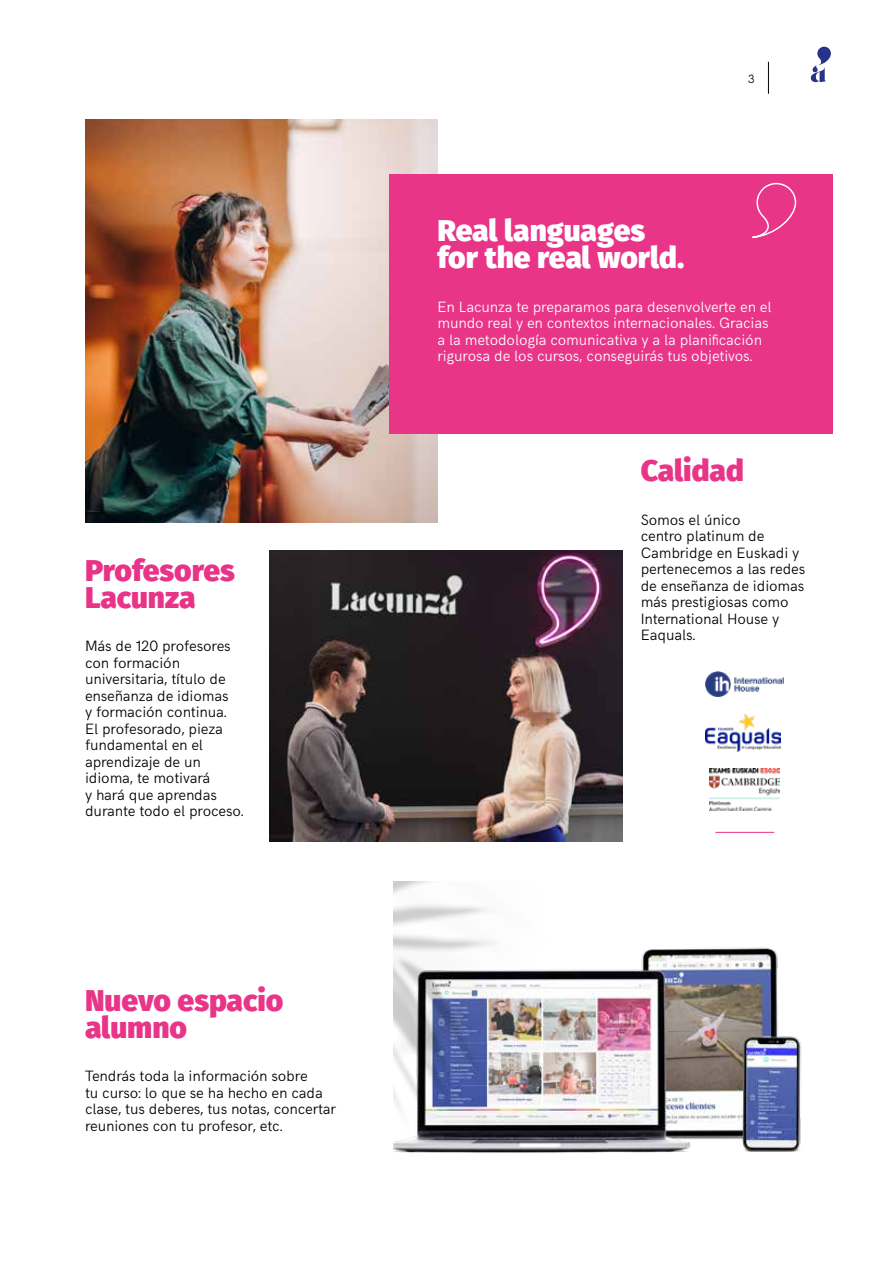
<style>
.page{position:relative;width:893px;height:1263px;background:#fff}
.page>*{position:absolute;margin:0;border:0;box-sizing:border-box;transform-origin:0 0}
.t1{font:800 30px/27px "Fira Sans";letter-spacing:-.005em;color:#fff}
.t2{font:800 30px/27px "Fira Sans";color:#e83588}
.t3{font:800 30px/27px "Fira Sans";color:#e83488}
.t4{font:300 15px/16.5px "HK Grotesk";letter-spacing:-.01em;color:#000}
.t5{font:300 15px/16.5px "HK Grotesk";letter-spacing:-.01em;color:#fff}
.t6{font:300 12px "HK Grotesk";color:#000}
</style>
<div class="page">
<hr style="left:768px;top:62px;width:1px;height:32px;background:#000">
<svg style="left:810px;top:47px;width:21px;height:35px"></svg>
<img style="left:270px;top:550px;width:353px;height:291px">
<img style="left:394px;top:881px;width:408px;height:272px">
<img style="left:85px;top:119px;width:352px;height:404px">
<div style="left:389px;top:174px;width:444px;height:259px;background:#e83588"></div>
<hr style="left:715px;top:832px;width:59px;height:1px;background:#e83488">
<img style="left:705px;top:671px;width:78px;height:26px">
<img style="left:709px;top:769px;width:70px;height:42px">
<img style="left:706px;top:713px;width:75px;height:38px">
<svg style="left:752px;top:182px;width:45px;height:57px"></svg>
<h1 class="t3" style="left:85px;top:554px;width:151px">Profesores<br>Lacunza</h1>
<p class="t4" style="left:85px;top:637px;width:160px">Más de 120 profesores con formación universitaria, título de enseñanza de idiomas<br>y formación continua.<br>El profesorado, pieza fundamental en el aprendizaje de un idioma, te motivará<br>y hará que aprendas durante todo el proceso.</p>
<h1 class="t2" style="left:85px;top:984px;width:200px">Nuevo espacio alumno</h1>
<p class="t4" style="left:85px;top:1066px;width:252px">Tendrás toda la información sobre<br>tu curso: lo que se ha hecho en cada clase, tus deberes, tus notas, concertar reuniones con tu profesor, etc.</p>
<p class="t6" style="left:748px;top:69px;width:8px">3</p>
<h1 class="t1" style="left:437px;top:214px;width:248px">Real languages for the real world.</h1>
<p class="t5" style="left:437px;top:297px;width:336px">En Lacunza te preparamos para desenvolverte en el mundo real y en contextos internacionales. Gracias a la metodología comunicativa y a la planificación rigurosa de los cursos, conseguirás tus objetivos.</p>
<h1 class="t2" style="left:641px;top:454px;width:105px">Calidad</h1>
<p class="t4" style="left:641px;top:510px;width:166px">Somos el único<br>centro platinum de<br>Cambridge en Euskadi y pertenecemos a las redes de enseñanza de idiomas más prestigiosas como<br>International House y<br>Eaquals.</p>
</div>
